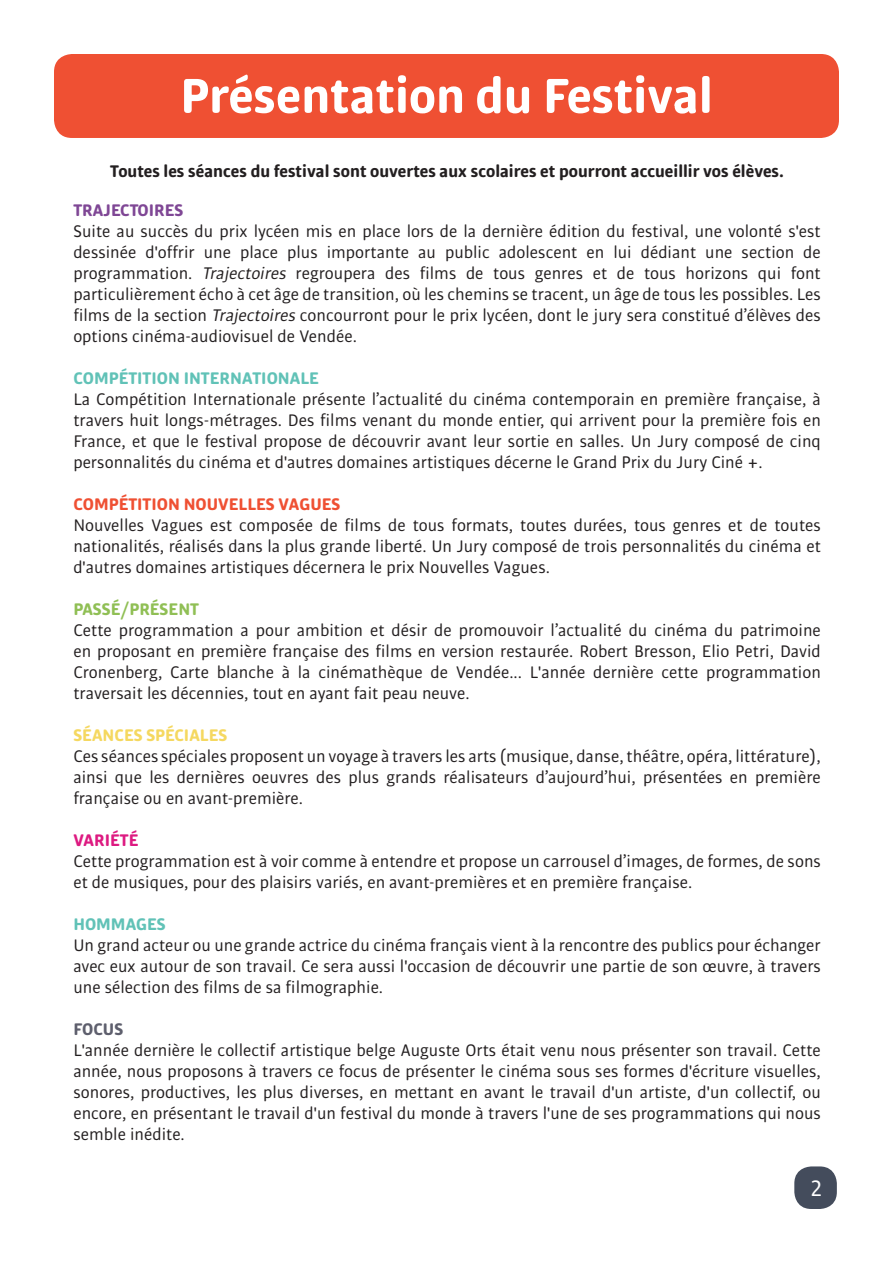
<style>
.page{position:relative;width:893px;height:1263px;background:#fff}
.page>*{position:absolute;margin:0;border:0;box-sizing:border-box;transform-origin:0 0}
.t1{font:700 52.5px "Bulo Rounded";color:#fff}
.t2{font:24px "Bulo Rounded";color:#fff}
.t3{font:18px/21px "Bulo Rounded";color:#231f20;text-align:justify}
.t4{font:700 18px "Bulo Rounded";color:#231f20}
.t5{font:700 18px "Bulo Rounded";color:#61c2b7}
.t6{font:700 18px "Bulo Rounded";color:#ef5033}
.t7{font:700 18px "Bulo Rounded";color:#f5d860}
.t8{font:700 18px "Bulo Rounded";color:#90bf55}
.t9{font:700 18px "Bulo Rounded";color:#7f4795}
.t10{font:700 18px "Bulo Rounded";color:#dd1a81}
.t11{font:700 18px "Bulo Rounded";color:#5e5f6d}
.s1{font-style:italic}
</style>
<div class="page">
<div style="left:54px;top:54px;width:785px;height:84px;background:#ef5033;border-radius:18px"></div>
<div style="left:794px;top:1166px;width:43px;height:43px;background:#444c5c;border-radius:17px"></div>
<h1 class="t1" style="left:180px;top:62px;width:534px">Présentation du Festival</h1>
<p class="t4" style="left:110px;top:160px;width:675px">Toutes les séances du festival sont ouvertes aux scolaires et pourront accueillir vos élèves.</p>
<p class="t9" style="left:73px;top:199px;width:111px">TRAJECTOIRES</p>
<p class="t3" style="left:73px;top:221px;width:749px">Suite au succès du prix lycéen mis en place lors de la dernière édition du festival, une volonté s'est dessinée d'offrir une place plus importante au public adolescent en lui dédiant une section de programmation. <span class="s1">Trajectoires</span> regroupera des films de tous genres et de tous horizons qui font particulièrement écho à cet âge de transition, où les chemins se tracent, un âge de tous les possibles. Les films de la section <span class="s1">Trajectoires</span> concourront pour le prix lycéen, dont le jury sera constitué d’élèves des options cinéma-audiovisuel de Vendée.</p>
<p class="t5" style="left:73px;top:367px;width:245px">COM PÉTITION INTERNATIONALE</p>
<p class="t3" style="left:73px;top:389px;width:749px">La Compétition Internationale présente l’actualité du cinéma contemporain en première française, à travers huit longs-métrages. Des films venant du monde entier, qui arrivent pour la première fois en France, et que le festival propose de découvrir avant leur sortie en salles. Un Jury composé de cinq personnalités du cinéma et d'autres domaines artistiques décerne le Grand Prix du Jury Ciné +.</p>
<p class="t6" style="left:73px;top:493px;width:269px">COM PÉTITION NOUVELLES VAG UES</p>
<p class="t3" style="left:73px;top:515px;width:749px">Nouvelles Vagues est composée de films de tous formats, toutes durées, tous genres et de toutes nationalités, réalisés dans la plus grande liberté. Un Jury composé de trois personnalités du cinéma et d'autres domaines artistiques décernera le prix Nouvelles Vagues.</p>
<p class="t8" style="left:73px;top:598px;width:127px">PASSÉ/PRÉSENT</p>
<p class="t3" style="left:73px;top:620px;width:749px">Cette programmation a pour ambition et désir de promouvoir l’actualité du cinéma du patrimoine en proposant en première française des films en version restaurée. Robert Bresson, Elio Petri, David Cronenberg, Carte blanche à la cinémathèque de Vendée... L'année dernière cette programmation traversait les décennies, tout en ayant fait peau neuve.</p>
<p class="t7" style="left:73px;top:724px;width:155px">SÉANCES SPÉCIALES</p>
<p class="t3" style="left:73px;top:746px;width:749px">Ces séances spéciales proposent un voyage à travers les arts (musique, danse, théâtre, opéra, littérature), ainsi que les dernières oeuvres des plus grands réalisateurs d’aujourd’hui, présentées en première française ou en avant-première.</p>
<p class="t10" style="left:73px;top:829px;width:65px">VAR IÉTÉ</p>
<p class="t3" style="left:73px;top:851px;width:749px">Cette programmation est à voir comme à entendre et propose un carrousel d’images, de formes, de sons et de musiques, pour des plaisirs variés, en avant-premières et en première française.</p>
<p class="t5" style="left:73px;top:913px;width:25px">HOMMAGE</p>
<p class="t5" style="left:157px;top:913px;width:10px">S</p>
<p class="t3" style="left:73px;top:935px;width:749px">Un grand acteur ou une grande actrice du cinéma français vient à la rencontre des publics pour échanger avec eux autour de son travail. Ce sera aussi l'occasion de découvrir une partie de son œuvre, à travers une sélection des films de sa filmographie.</p>
<p class="t11" style="left:73px;top:1018px;width:51px">FOCUS</p>
<p class="t3" style="left:73px;top:1040px;width:749px">L'année dernière le collectif artistique belge Auguste Orts était venu nous présenter son travail. Cette année, nous proposons à travers ce focus de présenter le cinéma sous ses formes d'écriture visuelles, sonores, productives, les plus diverses, en mettant en avant le travail d'un artiste, d'un collectif, ou encore, en présentant le travail d'un festival du monde à travers l'une de ses programmations qui nous semble inédite.</p>
<h2 class="t2" style="left:811px;top:1173px;width:13px">2</h2>
</div>
